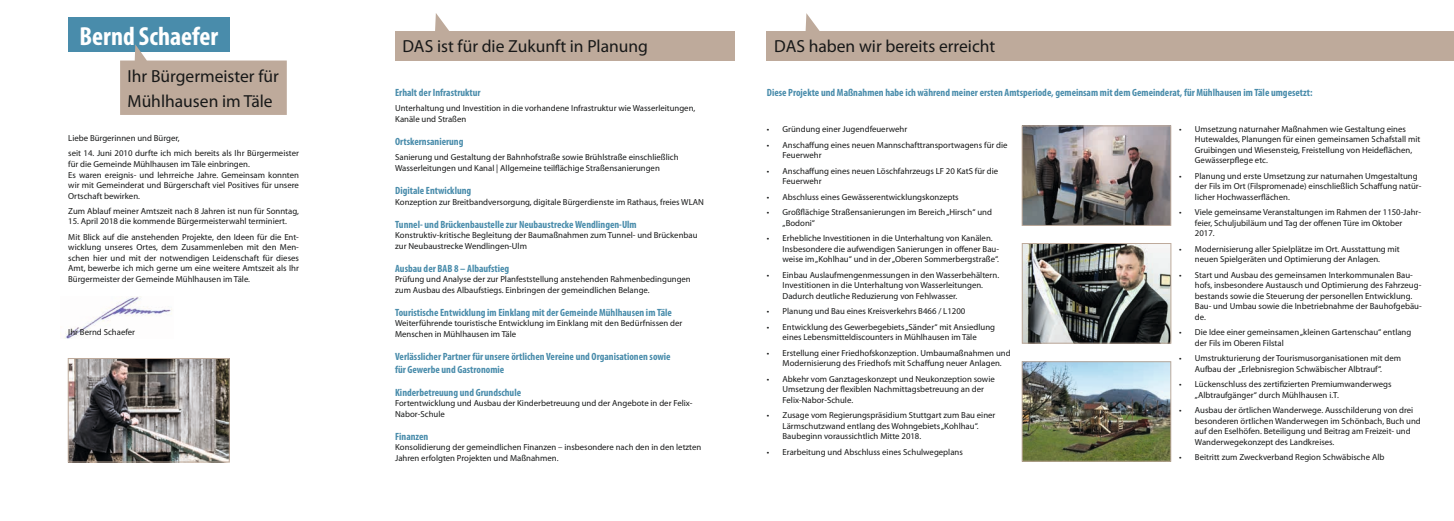
<style>
.page{position:relative;width:1454px;height:521px;background:#fff}
.page>*{position:absolute;margin:0;border:0;box-sizing:border-box;transform-origin:0 0}
.t1{font:700 condensed 26.25px "Myriad Pro";color:#fff}
.t2{font:17.5px/26px "Myriad Pro";color:#171818}
.t3{font:700 condensed 10.5px/12.6px "Myriad Pro";color:#498cab}
.t4{font:8.75px/10.5px "Myriad Pro";color:#171818}
</style>
<div class="page">
<img style="left:64px;top:296px;width:108px;height:43px">
<img style="left:70px;top:360px;width:157px;height:100px">
<div style="left:68px;top:358px;width:161px;height:104px;border:1px solid #beaa9b"></div>
<div style="left:68px;top:17px;width:161px;height:35px;background:#498cab"></div>
<img style="left:1024px;top:245px;width:145px;height:96px">
<div style="left:1022px;top:243px;width:149px;height:100px;border:1px solid #beaa9b"></div>
<img style="left:1024px;top:128px;width:144px;height:95px">
<div style="left:1022px;top:126px;width:148px;height:99px;border:1px solid #beaa9b"></div>
<img style="left:1024px;top:364px;width:144px;height:95px">
<div style="left:1022px;top:362px;width:148px;height:99px;border:1px solid #beaa9b"></div>
<svg style="left:120px;top:44px;width:167px;height:71px"></svg>
<div style="left:767px;top:31px;width:686px;height:30px;background:#beaa9b"></div>
<div style="left:395px;top:31px;width:339px;height:30px;background:#beaa9b"></div>
<svg style="left:805px;top:13px;width:15px;height:18px"></svg>
<svg style="left:435px;top:13px;width:14px;height:18px"></svg>
<h1 class="t1" style="left:80px;top:19px;width:140px">Bernd Schaefer</h1>
<h2 class="t2" style="left:128px;top:62px;width:153px">Ihr Bürgermeister für<br>Mühlhausen im Täle</h2>
<p class="t4" style="left:68px;top:130px;width:232px;line-height:15.5px">Liebe Bürgerinnen und Bürger,<br>seit 14. Juni 2010 durfte ich mich bereits als Ihr Bürgermeister</p>
<p class="t4" style="left:68px;top:159px;width:232px">für die Gemeinde Mühlhausen im Täle einbringen.<br>Es waren ereignis- und lehrreiche Jahre. Gemeinsam konnten wir mit Gemeinderat und Bürgerschaft viel Positives für unsere Ortschaft bewirken.</p>
<p class="t4" style="left:68px;top:206px;width:232px">Zum Ablauf meiner Amtszeit nach 8 Jahren ist nun für Sonntag,</p>
<p class="t4" style="left:68px;top:214px;width:232px;line-height:15.5px">15. April 2018 die kommende Bürgermeisterwahl terminiert.<br>Mit Blick auf die anstehenden Projekte, den Ideen für die Ent-</p>
<p class="t4" style="left:68px;top:242px;width:232px;text-align:justify">wicklung unseres Ortes, dem Zusammenleben mit den Men&shy;schen hier und mit der notwendigen Leidenschaft für dieses Amt, bewerbe ich mich gerne um eine weitere Amtszeit als Ihr Bürgermeister der Gemeinde Mühlhausen im Täle.</p>
<p class="t4" style="left:68px;top:326px;width:68px">Ihr Bernd Schaefer</p>
<h2 class="t2" style="left:402px;top:33px;width:247px">DAS ist für die Zukunft in Planung</h2>
<h2 class="t2" style="left:774px;top:33px;width:222px">DAS haben wir bereits erreicht</h2>
<p class="t3" style="left:395px;top:86px;width:87px">Erhalt der Infrastruktur</p>
<p class="t4" style="left:395px;top:103px;width:302px">Unterhaltung und Investition in die vorhandene Infrastruktur wie Wasserleitungen,<br>Kanäle und Straßen</p>
<p class="t3" style="left:395px;top:135px;width:70px">Ortskernsanierung</p>
<p class="t4" style="left:395px;top:152px;width:285px">Sanierung und Gestaltung der Bahnhofstraße sowie Brühlstraße einschließlich<br>Wasserleitungen und Kanal | Allgemeine teilflächige Straßensanierungen</p>
<p class="t3" style="left:395px;top:184px;width:78px">Digitale Entwicklung</p>
<p class="t4" style="left:395px;top:196px;width:310px">Konzeption zur Breitbandversorgung, digitale Bürgerdienste im Rathaus, freies WLAN</p>
<p class="t3" style="left:395px;top:218px;width:243px">Tunnel- und Brückenbaustelle zur Neubaustrecke Wendlingen-Ulm</p>
<p class="t4" style="left:395px;top:230px;width:304px">Konstruktiv-kritische Begleitung der Baumaßnahmen zum Tunnel- und Brückenbau zur Neubaustrecke Wendlingen-Ulm</p>
<p class="t3" style="left:395px;top:262px;width:116px">Ausbau der BAB 8 – Albaufstieg</p>
<p class="t4" style="left:395px;top:274px;width:297px">Prüfung und Analyse der zur Planfeststellung anstehenden Rahmenbedingungen zum Ausbau des Albaufstiegs. Einbringen der gemeindlichen Belange.</p>
<p class="t3" style="left:395px;top:306px;width:278px">Touristische Entwicklung im Einklang mit der Gemeinde Mühlhausen im Täle</p>
<p class="t4" style="left:395px;top:318px;width:289px">Weiterführende touristische Entwicklung im Einklang mit den Bedürfnissen der<br>Menschen in Mühlhausen im Täle</p>
<p class="t3" style="left:395px;top:350px;width:277px">Verlässlicher Partner für unsere örtlichen Vereine und Organisationen sowie für Gewerbe und Gastronomie</p>
<p class="t3" style="left:395px;top:386px;width:127px">Kinderbetreuung und Grundschule</p>
<p class="t4" style="left:395px;top:398px;width:299px">Fortentwicklung und Ausbau der Kinderbetreuung und der Angebote in der Felix-<br>Nabor-Schule</p>
<p class="t3" style="left:395px;top:430px;width:35px">Finanzen</p>
<p class="t4" style="left:395px;top:442px;width:308px">Konsolidierung der gemeindlichen Finanzen – insbesondere nach den in den letzten<br>Jahren erfolgten Projekten und Maßnahmen.</p>
<p class="t3" style="left:767px;top:86px;width:547px">Diese Projekte und Maßnahmen habe ich während meiner ersten Amtsperiode, gemeinsam mit dem Gemeinderat, für Mühlhausen im Täle umgesetzt:</p>
<p class="t4" style="left:767px;top:124px;width:142px">• Gründung einer Jugendfeuerwehr</p>
<p class="t4" style="left:782px;top:140px;width:226px;text-indent:-16px">• Anschaffung eines neuen Mannschafttransportwagens für die<br>Feuerwehr</p>
<p class="t4" style="left:782px;top:166px;width:217px;text-indent:-16px">• Anschaffung eines neuen Löschfahrzeugs LF 20 KatS für die<br>Feuerwehr</p>
<p class="t4" style="left:767px;top:192px;width:193px">• Abschluss eines Gewässerentwicklungskonzepts</p>
<p class="t4" style="left:782px;top:207px;width:211px;text-indent:-16px">• Großflächige Straßensanierungen im Bereich „Hirsch“ und „Bodoni“</p>
<p class="t4" style="left:782px;top:233px;width:218px;text-indent:-16px">• Erhebliche Investitionen in die Unterhaltung von Kanälen.<br>Insbesondere die aufwendigen Sanierungen in offener Bau&shy;weise im „Kohlhau“ und in der „Oberen Sommerbergstraße“.</p>
<p class="t4" style="left:782px;top:269px;width:218px;text-indent:-16px">• Einbau Auslaufmengenmessungen in den Wasserbehältern.<br>Investitionen in die Unterhaltung von Wasserleitungen.<br>Dadurch deutliche Reduzierung von Fehlwasser.</p>
<p class="t4" style="left:767px;top:306px;width:200px">• Planung und Bau eines Kreisverkehrs B466 / L1200</p>
<p class="t4" style="left:767px;top:321px;width:230px;text-align:center">• Entwicklung des Gewerbegebiets „Sänder“ mit Ansiedlung eines Lebensmitteldiscounters in Mühlhausen im Täle</p>
<p class="t4" style="left:782px;top:347px;width:229px;text-indent:-16px">• Erstellung einer Friedhofskonzeption. Umbaumaßnahmen und<br>Modernisierung des Friedhofs mit Schaffung neuer Anlagen.</p>
<p class="t4" style="left:782px;top:373px;width:214px;text-indent:-16px">• Abkehr vom Ganztageskonzept und Neukonzeption sowie<br>Umsetzung der flexiblen Nachmittagsbetreuung an der<br>Felix-Nabor-Schule.</p>
<p class="t4" style="left:782px;top:410px;width:214px;text-indent:-16px">• Zusage vom Regierungspräsidium Stuttgart zum Bau einer<br>Lärmschutzwand entlang des Wohngebiets „Kohlhau“.<br>Baubeginn voraussichtlich Mitte 2018.</p>
<p class="t4" style="left:767px;top:446px;width:198px">• Erarbeitung und Abschluss eines Schulwegeplans</p>
<p class="t4" style="left:1195px;top:123px;width:227px;text-indent:-16px">• Umsetzung naturnaher Maßnahmen wie Gestaltung eines Hutewaldes, Planungen für einen gemeinsamen Schafstall mit Gruibingen und Wiesensteig, Freistellung von Heideflächen, Gewässerpflege etc.</p>
<p class="t4" style="left:1195px;top:170px;width:228px;text-indent:-16px">• Planung und erste Umsetzung zur naturnahen Umgestaltung der Fils im Ort (Filspromenade) einschließlich Schaffung natür&shy;licher Hochwasserflächen.</p>
<p class="t4" style="left:1195px;top:207px;width:228px;text-indent:-16px">• Viele gemeinsame Veranstaltungen im Rahmen der 1150-Jahr&shy;feier, Schuljubiläum und Tag der offenen Türe im Oktober<br>2017.</p>
<p class="t4" style="left:1179px;top:243px;width:222px;text-align:center">• Modernisierung aller Spielplätze im Ort. Ausstattung mit neuen Spielgeräten und Optimierung der Anlagen.</p>
<p class="t4" style="left:1195px;top:269px;width:228px;text-indent:-16px">• Start und Ausbau des gemeinsamen Interkommunalen Bau&shy;hofs, insbesondere Austausch und Optimierung des Fahrzeug&shy;bestands sowie die Steuerung der personellen Entwicklung.<br>Bau- und Umbau sowie die Inbetriebnahme der Bauhofgebäu&shy;de.</p>
<p class="t4" style="left:1195px;top:327px;width:218px;text-indent:-16px">• Die Idee einer gemeinsamen „kleinen Gartenschau“ entlang der Fils im Oberen Filstal</p>
<p class="t4" style="left:1179px;top:353px;width:223px;text-align:center">• Umstrukturierung der Tourismusorganisationen mit dem<br>Aufbau der „Erlebnisregion Schwäbischer Albtrauf“.</p>
<p class="t4" style="left:1195px;top:379px;width:198px;text-indent:-16px">• Lückenschluss des zertifizierten Premiumwanderwegs „Albtraufgänger“ durch Mühlhausen i.T.</p>
<p class="t4" style="left:1195px;top:405px;width:227px;text-indent:-16px">• Ausbau der örtlichen Wanderwege. Ausschilderung von drei besonderen örtlichen Wanderwegen im Schönbach, Buch und auf den Eselhöfen. Beteiligung und Beitrag am Freizeit- und Wanderwegekonzept des Landkreises.</p>
<p class="t4" style="left:1179px;top:452px;width:207px">• Beitritt zum Zweckverband Region Schwäbische Alb</p>
</div>
